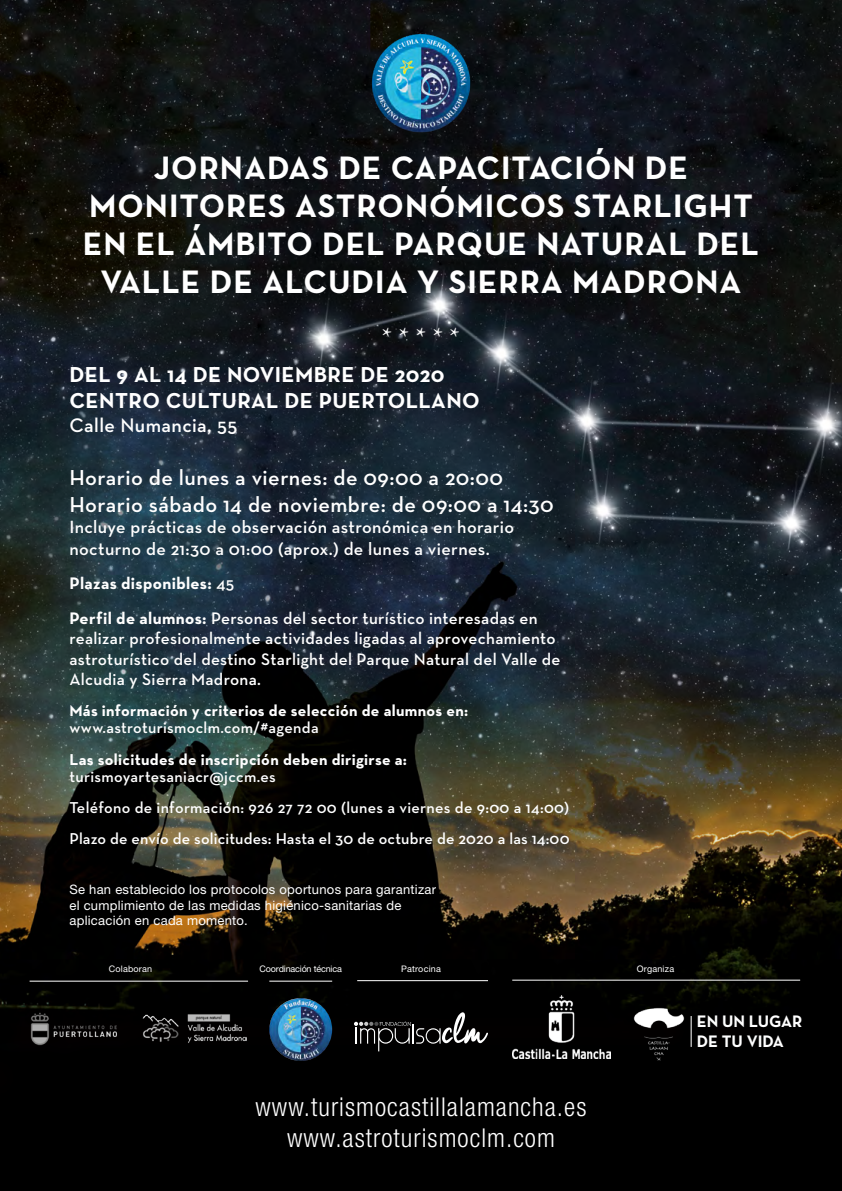
<style>
.page{position:relative;width:842px;height:1191px;background:#fff}
.page>*{position:absolute;margin:0;border:0;box-sizing:border-box;transform-origin:0 0}
.t1{font:700 33px/38px "Neutra Text";letter-spacing:.03em;color:#fff;text-align:center}
.t2{font:300 condensed 26px/31.2px "Helvetica Neue LT Pro";letter-spacing:.04em;color:#fff;text-align:center}
.t3{font:26px "Minion Pro";color:#fff}
.t4{font:600 22px/26.4px "Neutra Text";letter-spacing:.02em;color:#fff}
.t5{font:700 22px/26.4px "Neutra Text";letter-spacing:.02em;color:#fff}
.t6{font:600 20px "Neutra Text";letter-spacing:.02em;color:#fff}
.t7{font:600 18px/21.6px "Neutra Text";letter-spacing:.02em;color:#fff}
.t8{font:600 17px/20.4px "Neutra Text";letter-spacing:.02em;color:#fff}
.t9{font:700 16.9px/19.2px "Neutra Text";color:#fff}
.t10{font:600 16px/31.2px "Neutra Text";letter-spacing:.015em;color:#fff}
.t11{font:700 16px "Neutra Text";letter-spacing:.02em;color:#fff}
.t12{font:13px/15.6px "Helvetica Neue LT Pro";letter-spacing:.02em;color:#fff}
.t13{font:9px "Helvetica Neue LT Pro";letter-spacing:.02em;color:#fff}
.t14{font:9px "Helvetica Neue LT Pro";letter-spacing:-.02em;color:#fff}
.s1{font-weight:700}
</style>
<div class="page">
<img style="left:0;top:0;width:842px;height:1191px">
<img style="left:633px;top:998px;width:52px;height:66px">
<hr style="left:691px;top:1016px;width:1px;height:31px;background:#fff">
<img style="left:269px;top:998px;width:63px;height:63px;border-radius:31px">
<img style="left:512px;top:995px;width:98px;height:63px">
<img style="left:142px;top:1013px;width:104px;height:30px">
<svg style="left:354px;top:1012px;width:134px;height:39px;background:#2a2929"></svg>
<img style="left:30px;top:1010px;width:89px;height:36px">
<hr style="left:30px;top:981px;width:218px;height:1px;background:#fff">
<hr style="left:269px;top:981px;width:63px;height:1px;background:#fff">
<hr style="left:357px;top:980px;width:131px;height:1px;background:#fff">
<hr style="left:512px;top:980px;width:288px;height:1px;background:#fff">
<img style="left:363px;top:25px;width:115px;height:115px">
<h1 class="t1" style="left:83px;top:148px;width:678px">JORNADAS DE CAPACITACIÓN DE<br>MONITORES ASTRONÓMICOS STARLIGHT<br>EN EL ÁMBITO DEL PARQUE NATURAL DEL<br>VALLE DE ALCUDIA Y SIERRA MADRONA</h1>
<h2 class="t3" style="left:382px;top:319px;width:80px">* * * * *</h2>
<p class="t5" style="left:69px;top:361px;width:412px">DEL 9 AL 14 DE NOVIEMBRE DE 2020<br>CENTRO CULTURAL DE PUERTOLLANO</p>
<p class="t6" style="left:69px;top:413px;width:169px">Calle Numancia, 55</p>
<p class="t4" style="left:69px;top:464px;width:486px">Horario de lunes a viernes: de 09:00 a 20:00<br>Horario sábado 14 de noviembre: de 09:00 a 14:30</p>
<p class="t7" style="left:69px;top:516px;width:446px">Incluye prácticas de observación astronómica en horario nocturno de 21:30 a 01:00 (aprox.) de lunes a viernes.</p>
<p class="t8" style="left:69px;top:566px;width:470px;line-height:34.6px"><span class="s1">Plazas disponibles:</span> 45<br><span class="s1">Perfil de alumnos:</span> Personas del sector turístico interesadas en</p>
<p class="t8" style="left:69px;top:628px;width:493px">realizar profesionalmente actividades ligadas al aprovechamiento astroturístico del destino Starlight del Parque Natural del Valle de<br>Alcudia y Sierra Madrona.</p>
<p class="t11" style="left:69px;top:701px;width:400px">Más información y criterios de selección de alumnos en:</p>
<p class="t10" style="left:69px;top:712px;width:251px">www.astroturismoclm.com/#agenda</p>
<p class="t11" style="left:69px;top:749px;width:339px">Las solicitudes de inscripción deben dirigirse a:</p>
<p class="t10" style="left:69px;top:760px;width:502px">turismoyartesaniacr@jccm.es<br>Teléfono de información: 926 27 72 00 (lunes a viernes de 9:00 a 14:00)<br>Plazo de envío de solicitudes: Hasta el 30 de octubre de 2020 a las 14:00</p>
<p class="t12" style="left:69px;top:881px;width:368px">Se han establecido los protocolos oportunos para garantizar el cumplimiento de las medidas higiénico-sanitarias de aplicación en cada momento.</p>
<p class="t13" style="left:109px;top:963px;width:45px">Colaboran</p>
<p class="t14" style="left:260px;top:963px;width:84px">Coordinación técnica</p>
<p class="t13" style="left:401px;top:963px;width:41px">Patrocina</p>
<p class="t13" style="left:637px;top:963px;width:39px">Organiza</p>
<h2 class="t2" style="left:256px;top:1091px;width:332px">www.turismocastillalamancha.es www.astroturismoclm.com</h2>
<p class="t9" style="left:697px;top:1011px;width:107px">EN UN LUGAR<br>DE TU VIDA</p>
</div>
